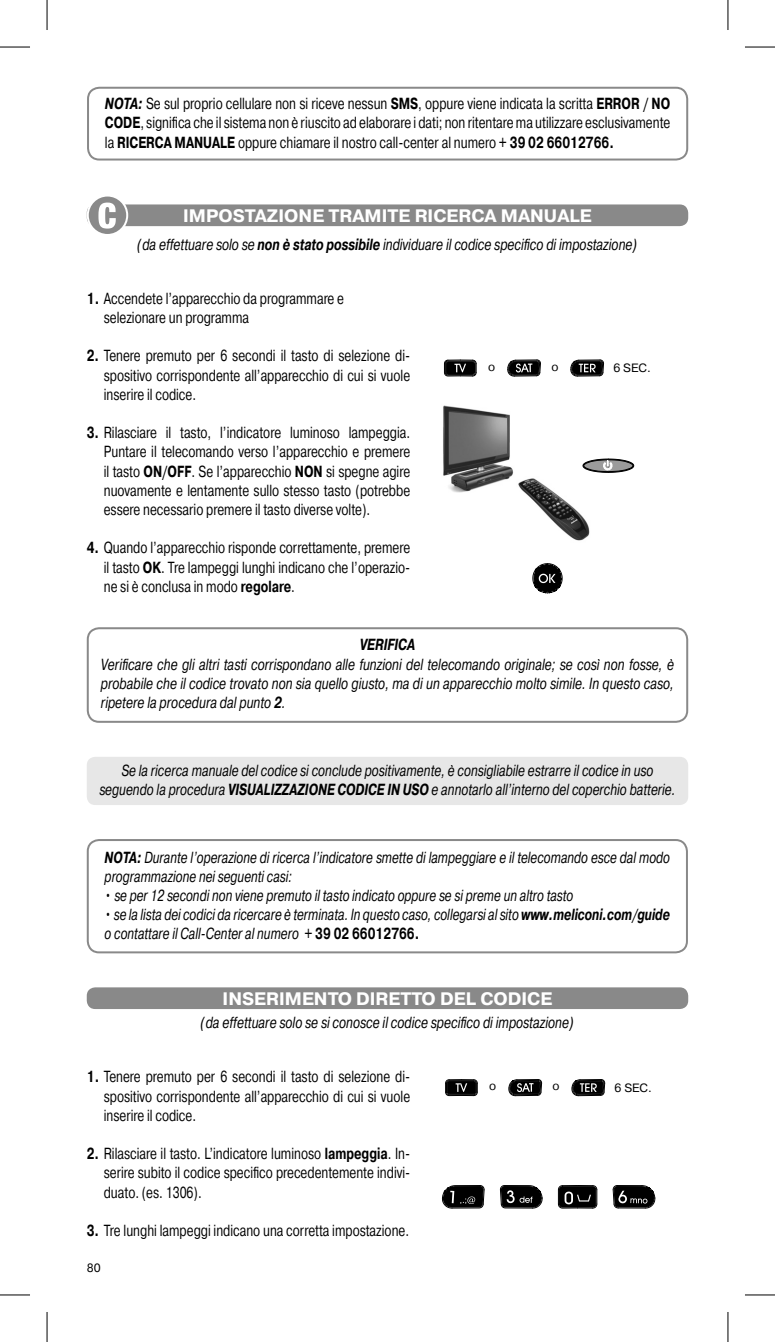
<style>
.page{position:relative;width:775px;height:1342px;background:#fff}
.page>*{position:absolute;margin:0;border:0;box-sizing:border-box;transform-origin:0 0}
.t1{font:700 18px "Pragmatica TT";color:#fff}
.t2{font:16px/19.2px "Pragmatica TT";color:#000;text-align:justify;scale:.75 1}
.t3{font:italic 16px/19.2px "Pragmatica TT";color:#000;text-align:justify;scale:.75 1}
.t4{font:italic 16px/19.2px "Pragmatica TT";color:#000;scale:.73 1}
.t5{font:italic 16px/19.2px "Pragmatica TT";color:#000;text-align:center;scale:.74 1}
.t6{font:italic 700 16px "Pragmatica TT";color:#000;scale:.75 1}
.t7{font:12px "Pragmatica TT";color:#000}
.s1{font-weight:700;font-style:italic}
.s2{font-weight:700}
.s3{font-weight:700;font-style:normal}
</style>
<div class="page">
<img style="left:443px;top:405px;width:70px;height:88px">
<img style="left:518px;top:478px;width:72px;height:63px">
<div style="left:87px;top:87px;width:601px;height:73px;border:2px solid #898989;border-radius:11px"></div>
<div style="left:87px;top:204px;width:601px;height:22px;background:#898989;border-radius:9px"></div>
<svg style="left:88px;top:195px;width:39px;height:40px"></svg>
<div style="left:87px;top:194px;width:41px;height:42px;border:2px solid #fff;border-radius:50%"></div>
<svg style="left:98px;top:202px;width:18px;height:26px"></svg>
<div style="left:87px;top:627px;width:601px;height:95px;border:2px solid #898989;border-radius:11px"></div>
<div style="left:87px;top:756px;width:601px;height:49px;background:#e7e7e7;border-radius:9px"></div>
<div style="left:87px;top:839px;width:600px;height:114px;border:2px solid #898989;border-radius:11px"></div>
<div style="left:87px;top:987px;width:601px;height:21px;background:#898989;border-radius:9px"></div>
<svg style="left:582px;top:458px;width:52px;height:15px"></svg>
<svg style="left:532px;top:563px;width:31px;height:30px"></svg>
<svg style="left:444px;top:359px;width:32px;height:17px"></svg>
<svg style="left:570px;top:359px;width:34px;height:17px"></svg>
<svg style="left:507px;top:359px;width:34px;height:17px"></svg>
<svg style="left:441px;top:1185px;width:43px;height:23px"></svg>
<svg style="left:499px;top:1185px;width:43px;height:23px"></svg>
<svg style="left:557px;top:1185px;width:40px;height:23px"></svg>
<svg style="left:612px;top:1185px;width:43px;height:23px"></svg>
<svg style="left:445px;top:1079px;width:33px;height:17px"></svg>
<svg style="left:571px;top:1079px;width:34px;height:17px"></svg>
<svg style="left:508px;top:1079px;width:34px;height:17px"></svg>
<hr style="left:0;top:47px;width:30px;height:1px;background:#000">
<hr style="left:744px;top:47px;width:30px;height:1px;background:#000">
<hr style="left:0;top:1294px;width:30px;height:1px;background:#000">
<hr style="left:744px;top:1294px;width:30px;height:1px;background:#000">
<hr style="left:47px;top:0;width:1px;height:30px;background:#000">
<hr style="left:47px;top:1311px;width:1px;height:30px;background:#000">
<hr style="left:727px;top:0;width:1px;height:30px;background:#000">
<hr style="left:727px;top:1311px;width:1px;height:30px;background:#000">
<p class="t2" style="left:105px;top:95px;width:755px"><span class="s1">NOTA:</span> Se sul proprio cellulare non si riceve nessun <span class="s2">SMS</span>, oppure viene indicata la scritta <span class="s2">ERROR / NO CODE</span>, significa che il sistema non è riuscito ad elaborare i dati; non ritentare ma utilizzare esclusivamente la <span class="s2">RICERCA MANUALE</span> oppure chiamare il nostro call-center al numero <span class="s2">+ 39 02 66012766.</span></p>
<p class="t1" style="left:183px;top:205px;width:410px">IMPOSTAZIONE TRAMITE RICERCA MANUALE</p>
<p class="t3" style="left:138px;top:235px;width:667px">(da effettuare solo se <span class="s2">non è stato possibile</span> individuare il codice specifico di impostazione)</p>
<p class="t2" style="left:104px;top:289px;width:322px;text-indent:-17px"><span class="s2">1.</span> Accendete l’apparecchio da programmare e selezionare un programma</p>
<p class="t2" style="left:104px;top:347px;width:410px;text-indent:-17px"><span class="s2">2.</span> Tenere premuto per 6 secondi il tasto di selezione di&shy;spositivo corrispondente all’apparecchio di cui si vuole inserire il codice.</p>
<p class="t2" style="left:104px;top:423px;width:410px;text-indent:-17px"><span class="s2">3.</span> Rilasciare il tasto, l’indicatore luminoso lampeggia.<br>Puntare il telecomando verso l’apparecchio e premere il tasto <span class="s2">ON/OFF</span>. Se l’apparecchio <span class="s2">NON</span> si spegne agire nuovamente e lentamente sullo stesso tasto (potrebbe essere necessario premere il tasto diverse volte).</p>
<p class="t2" style="left:104px;top:539px;width:410px;text-indent:-17px"><span class="s2">4.</span> Quando l’apparecchio risponde correttamente, premere il tasto <span class="s2">OK</span>. Tre lampeggi lunghi indicano che l’operazio&shy;ne si è conclusa in modo <span class="s2">regolare</span>.</p>
<p class="t7" style="left:488px;top:359px;width:9px">o</p>
<p class="t7" style="left:551px;top:359px;width:9px">o</p>
<p class="t7" style="left:613px;top:361px;width:39px">6 SEC.</p>
<p class="t6" style="left:360px;top:635px;width:75px">VERIFICA</p>
<p class="t3" style="left:101px;top:654px;width:765px">Verificare che gli altri tasti corrispondano alle funzioni del telecomando originale; se così non fosse, è probabile che il codice trovato non sia quello giusto, ma di un apparecchio molto simile. In questo caso, ripetere la procedura dal punto <span class="s2">2</span>.</p>
<p class="t5" style="left:99px;top:761px;width:780px">Se la ricerca manuale del codice si conclude positivamente, è consigliabile estrarre il codice in uso seguendo la procedura <span class="s2">VISUALIZZAZIONE CODICE IN USO</span> e annotarlo all’interno del coperchio batterie.</p>
<p class="t4" style="left:105px;top:847px;width:775px"><span class="s2">NOTA:</span> Durante l’operazione di ricerca l’indicatore smette di lampeggiare e il telecomando esce dal modo programmazione nei seguenti casi:</p>
<p class="t4" style="left:105px;top:886px;width:643px">• se per 12 secondi non viene premuto il tasto indicato oppure se si preme un altro tasto</p>
<p class="t4" style="left:105px;top:905px;width:775px">• se la lista dei codici da ricercare è terminata. In questo caso, collegarsi al sito <span class="s2">www.meliconi.com/guide </span>o contattare il Call-Center al numero <span class="s3">+ 39 02 66012766.</span></p>
<p class="t1" style="left:222px;top:987px;width:331px">INSERIMENTO DIRETTO DEL CODICE</p>
<p class="t3" style="left:201px;top:1013px;width:498px">(da effettuare solo se si conosce il codice specifico di impostazione)</p>
<p class="t2" style="left:104px;top:1067px;width:410px;text-indent:-17px"><span class="s2">1.</span> Tenere premuto per 6 secondi il tasto di selezione di&shy;spositivo corrispondente all’apparecchio di cui si vuole inserire il codice.</p>
<p class="t2" style="left:104px;top:1144px;width:410px;text-indent:-17px"><span class="s2">2.</span> Rilasciare il tasto. L’indicatore luminoso <span class="s2">lampeggia</span>. In&shy;serire subito il codice specifico precedentemente indivi&shy;duato. (es. 1306).</p>
<p class="t2" style="left:87px;top:1221px;width:431px"><span class="s2">3.</span> Tre lunghi lampeggi indicano una corretta impostazione.</p>
<p class="t7" style="left:87px;top:1260px;width:15px">80</p>
<p class="t7" style="left:489px;top:1079px;width:9px">o</p>
<p class="t7" style="left:552px;top:1079px;width:9px">o</p>
<p class="t7" style="left:614px;top:1080px;width:39px">6 SEC.</p>
</div>
